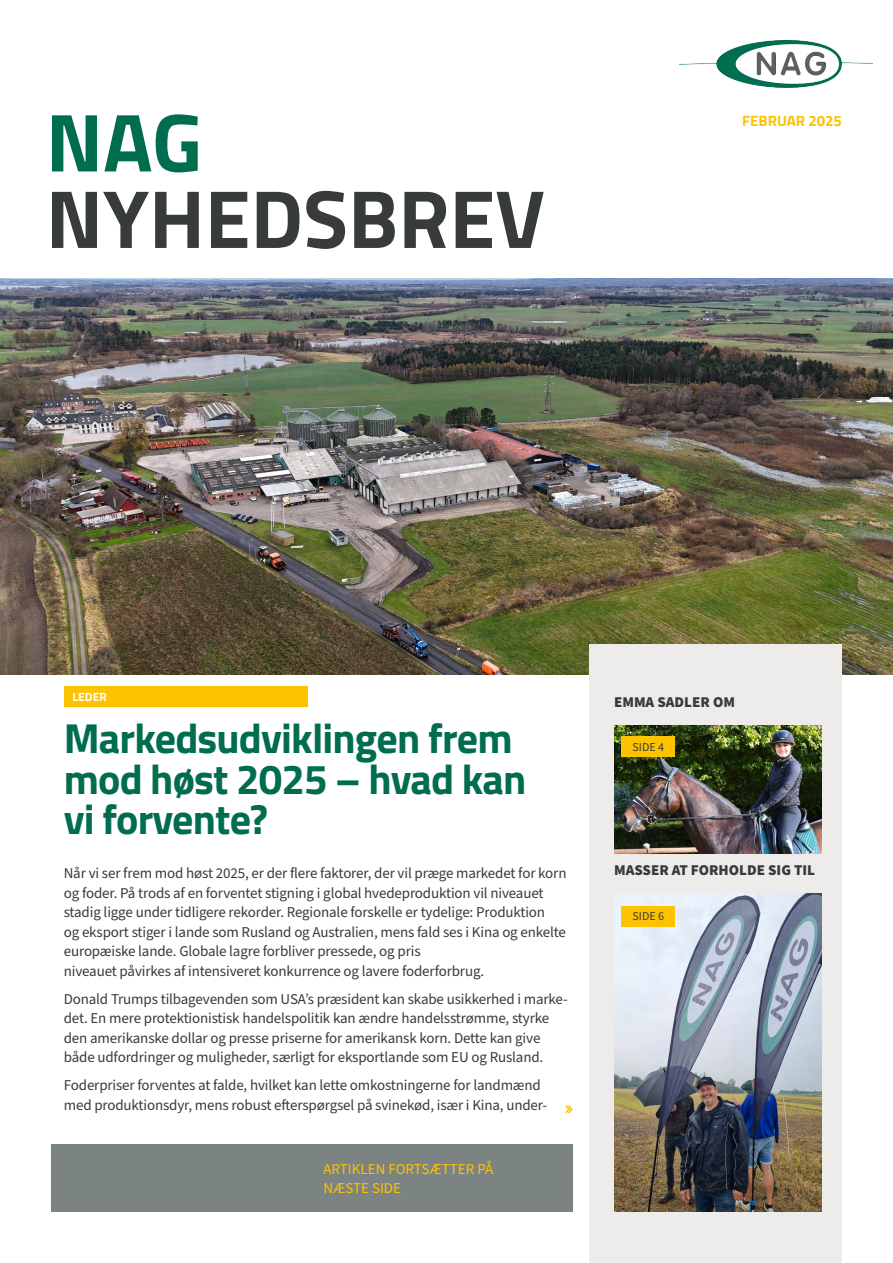
<style>
.page{position:relative;width:893px;height:1263px;background:#fff}
.page>*{position:absolute;margin:0;border:0;box-sizing:border-box;transform-origin:0 0}
.t1{font:700 82.5px "Titillium Web";color:#383b3b}
.t2{font:700 82.5px "Titillium Web";color:#006d4f}
.t3{font:700 42px/40.5px "Titillium Web";letter-spacing:-.02em;color:#006d4f}
.t4{font:15px/19.5px "Source Sans Pro";letter-spacing:-.01em;color:#383b3b}
.t5{font:900 15px "Source Sans Pro";color:#383b3b}
.t6{font:15px/19.5px "Source Sans Pro";color:#fdc300}
.t7{font:700 15px "Titillium Web";color:#fdc300}
.t8{font:12px "Source Sans Pro";color:#383b3b}
.t9{font:700 12px "Titillium Web";letter-spacing:.01em;color:#fff}
</style>
<div class="page">
<img style="left:0;top:279px;width:893px;height:395px">
<div style="left:590px;top:644px;width:252px;height:619px;background:#edeceb"></div>
<img style="left:614px;top:893px;width:208px;height:319px">
<img style="left:614px;top:725px;width:208px;height:128px">
<div style="left:622px;top:736px;width:53px;height:21px;background:#fdc300"></div>
<div style="left:622px;top:906px;width:53px;height:21px;background:#fdc300"></div>
<div style="left:51px;top:1145px;width:522px;height:67px;background:#7c8383"></div>
<svg style="left:565px;top:1105px;width:8px;height:9px"></svg>
<div style="left:64px;top:686px;width:244px;height:21px;background:#fdc300"></div>
<img style="left:679px;top:41px;width:194px;height:47px">
<h1 class="t2" style="left:46px;top:80px;width:158px">NAG</h1>
<h1 class="t1" style="left:46px;top:156px;width:501px">NYHEDSBREV</h1>
<p class="t7" style="left:742px;top:109px;width:101px">FEBRUAR 2025</p>
<p class="t9" style="left:72px;top:687px;width:36px">LEDER</p>
<h2 class="t3" style="left:64px;top:716px;width:464px">Markedsudviklingen frem mod høst 2025 – hvad kan vi forvente?</h2>
<p class="t4" style="left:64px;top:864px;width:504px">Når vi ser frem mod høst 2025, er der flere faktorer, der vil præge markedet for korn og foder. På trods af en forventet stigning i global hvedeproduktion vil niveauet stadig ligge under tidligere rekorder. Regionale forskelle er tydelige: Produktion<br>og eksport stiger i lande som Rusland og Australien, mens fald ses i Kina og enkelte europæiske lande. Globale lagre forbliver pressede, og pris<br>niveauet påvirkes af intensiveret konkurrence og lavere foderforbrug.</p>
<p class="t4" style="left:64px;top:989px;width:505px">Donald Trumps tilbagevenden som USA’s præsident kan skabe usikkerhed i marke&shy;det. En mere protektionistisk handelspolitik kan ændre handelsstrømme, styrke den amerikanske dollar og presse priserne for amerikansk korn. Dette kan give både udfordringer og muligheder, særligt for eksportlande som EU og Rusland.</p>
<p class="t4" style="left:64px;top:1076px;width:485px">Foderpriser forventes at falde, hvilket kan lette omkostningerne for landmænd med produktionsdyr, mens robust efterspørgsel på svinekød, især i Kina, under-</p>
<p class="t6" style="left:323px;top:1159px;width:171px">ARTIKLEN FORTSÆTTER PÅ<br>NÆSTE SIDE</p>
<p class="t5" style="left:614px;top:691px;width:122px">EMMA SADLER OM</p>
<p class="t8" style="left:633px;top:739px;width:33px">SIDE 4</p>
<p class="t5" style="left:614px;top:860px;width:203px">MASSER AT FORHOLDE SIG TIL</p>
<p class="t8" style="left:633px;top:908px;width:33px">SIDE 6</p>
</div>
